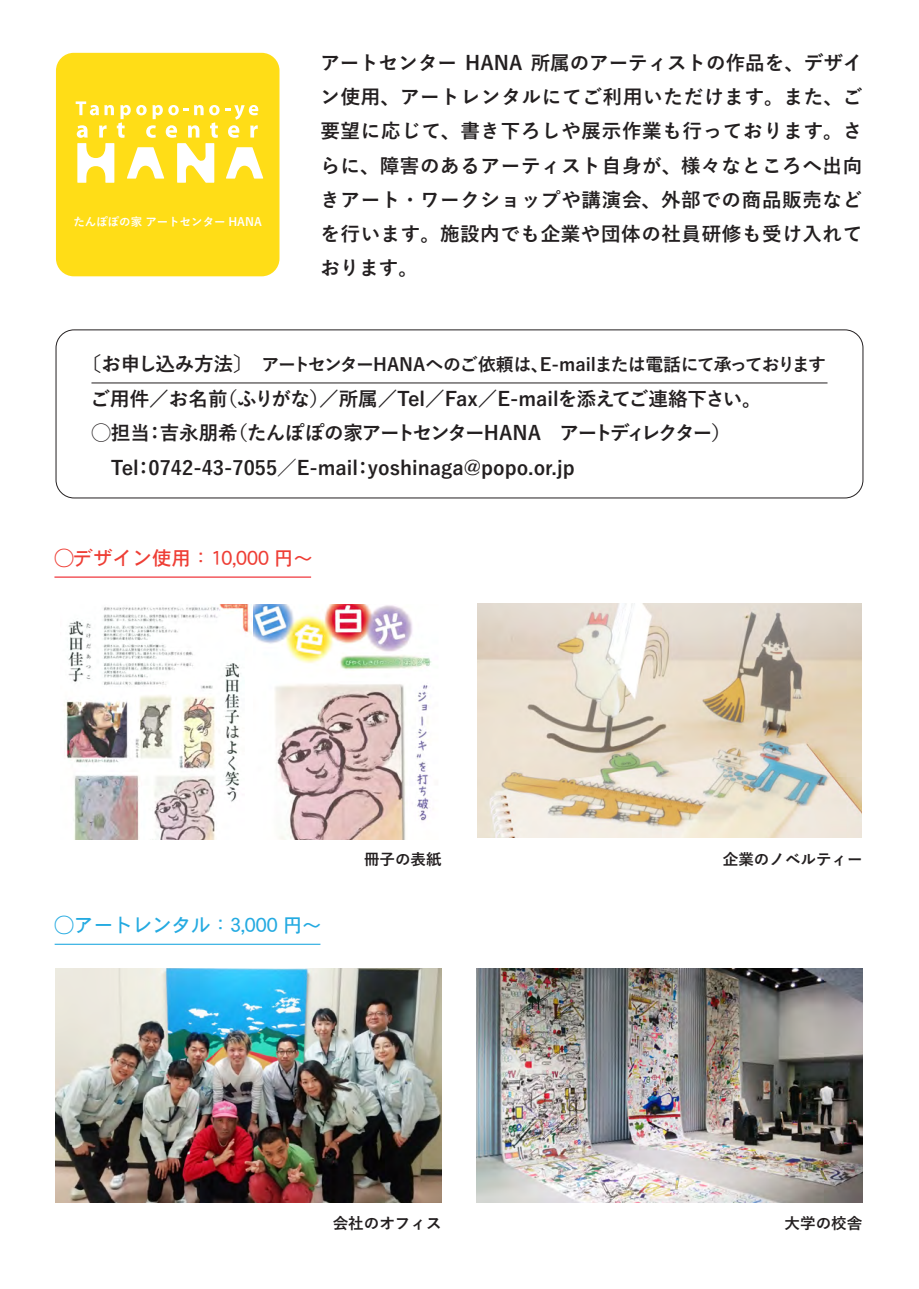
<style>
.page{position:relative;width:919px;height:1289px;background:#fff}
.page>*{position:absolute;margin:0;border:0;box-sizing:border-box;transform-origin:0 0}
.t1{font:700 19.5px/34.2px "Yu Go";color:#231f20}
.t2{font:19.5px "DFHS Gothic W5 MP RKSJ H";color:#ee3e35}
.t3{font:19.5px "DFHS Gothic W5 MP RKSJ H";color:#24aae1}
.t4{font:700 17.85px "Yu Go";letter-spacing:-.05em;color:#231f20}
.t5{font:700 15.6px "Yu Go";color:#231f20}
.t6{font:700 15.45px "Yu Go";color:#231f20}
.t7{font:700 11.4px "Yu Go";color:#fff}
.s1{font-size:19.5px}
.s2{font-family:"Koz Go Pro";font-weight:400}
</style>
<div class="page">
<div style="left:56px;top:329px;width:807px;height:169px;border:1px solid #231f20;border-radius:18px"></div>
<hr style="left:91px;top:382px;width:736px;height:1px;background:#231f20">
<hr style="left:54px;top:576px;width:257px;height:1px;background:#ee1d23">
<img style="left:477px;top:604px;width:384px;height:233px">
<img style="left:56px;top:968px;width:385px;height:234px">
<hr style="left:55px;top:943px;width:265px;height:1px;background:#24aae1">
<div style="left:56px;top:53px;width:223px;height:223px;background:#ffdd17;border-radius:18px"></div>
<svg style="left:226px;top:147px;width:37px;height:32px"></svg>
<svg style="left:76px;top:101px;width:143px;height:82px"></svg>
<svg style="left:225px;top:105px;width:33px;height:33px"></svg>
<img style="left:476px;top:968px;width:386px;height:234px">
<img style="left:253px;top:605px;width:179px;height:234px">
<img style="left:64px;top:605px;width:187px;height:234px">
<p class="t7" style="left:73px;top:215px;width:190px">たんぽぽの家 アートセンター HANA</p>
<p class="t1" style="left:320px;top:46px;width:543px;text-align:justify">アートセンター HANA 所属のアーティストの作品を、デザイン使用、アートレンタルにてご利用いただけます。また、ご要望に応じて、書き下ろしや展示作業も行っております。さらに、障害のあるアーティスト自身が、様々なところへ出向きアート・ワークショップや講演会、外部での商品販売などを行います。施設内でも企業や団体の社員研修も受け入れております。</p>
<p class="t4" style="left:82px;top:354px;width:745px"><span class="s1">〔お申し込み方法〕　</span>アートセンターHANAへのご依頼は、E-mailまたは電話にて承っております</p>
<p class="t1" style="left:90px;top:382px;width:672px">ご用件／お名前（ふりがな）／所属／Tel／Fax／E-mailを添えてご連絡下さい。◯担当：吉永朋希（たんぽぽの家アートセンターHANA　アートディレクター）　　Tel：0742-43-7055<span class="s2">／</span>E-mail：yoshinaga@popo.or.jp</p>
<p class="t2" style="left:54px;top:548px;width:260px">◯デザイン使用：10,000 円〜</p>
<p class="t3" style="left:55px;top:915px;width:268px">◯アートレンタル：3,000 円〜</p>
<p class="t6" style="left:364px;top:850px;width:79px">冊子の表紙</p>
<p class="t6" style="left:723px;top:850px;width:141px">企業のノベルティー</p>
<p class="t5" style="left:333px;top:1214px;width:110px">会社のオフィス</p>
<p class="t5" style="left:784px;top:1214px;width:79px">大学の校舎</p>
</div>
